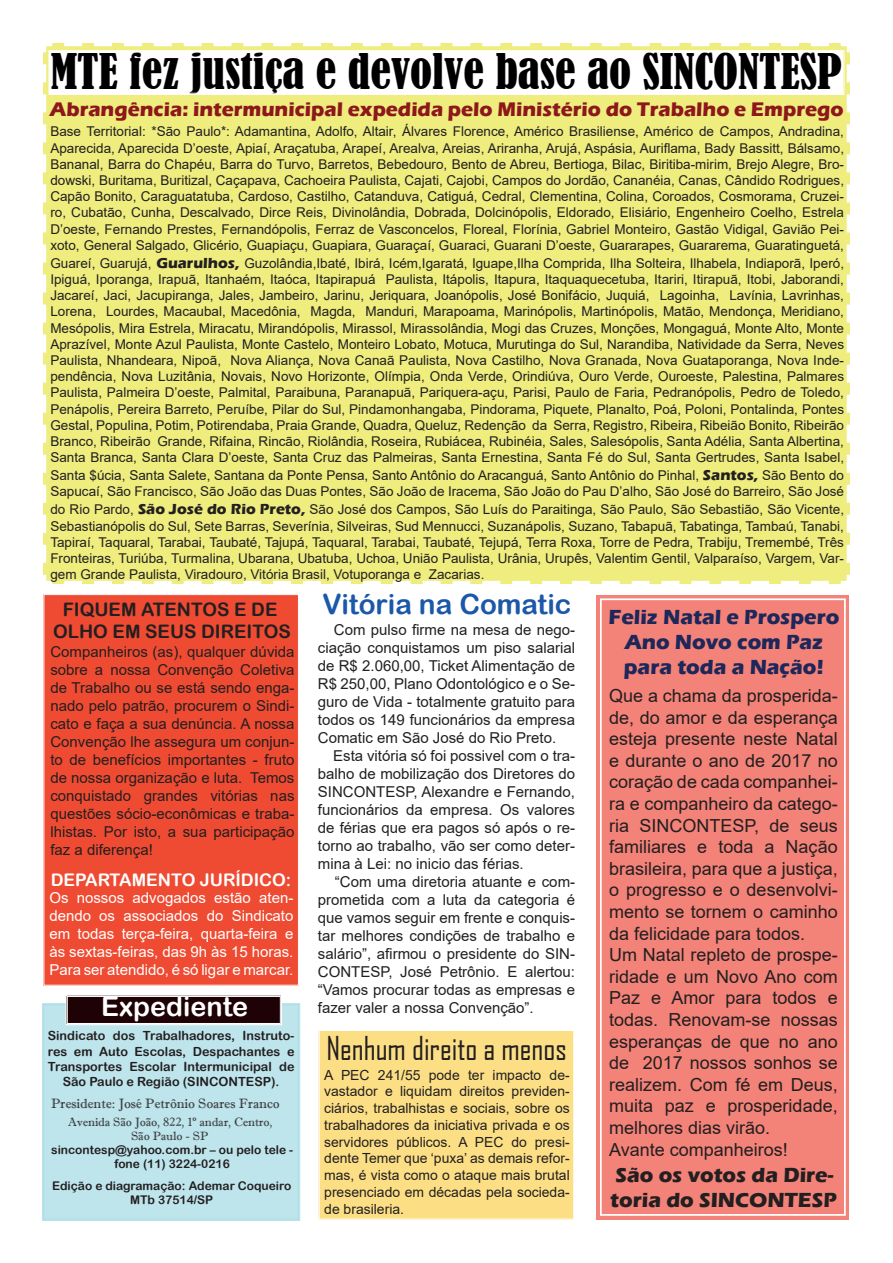
<style>
.page{position:relative;width:893px;height:1263px;background:#fff}
.page>*{position:absolute;margin:0;border:0;box-sizing:border-box;transform-origin:0 0}
.t1{font:condensed 46.05px "Bernard";color:#000}
.t2{font:31.5px "Agency FB";color:#231f20}
.t3{font:27.9px "Arial Rounded MT Bold";color:#1c58a8}
.t4{font:27px "Arial Rounded MT Bold";color:#fff}
.t5{font:700 21px/25.2px "Eras ITC";color:#1d2759;text-align:center}
.t6{font:700 21px/25.2px "Eras ITC";color:#231f20}
.t7{font:700 20.25px "Eras ITC";color:#8d171a}
.t8{font:18.6px/22.4px "Arial Rounded MT Bold";color:#231f20;text-align:center}
.t9{font:18px/21.6px "Arial";color:#231f20}
.t10{font:17.4px "Arial Rounded MT Bold";color:#fff}
.t11{font:15px/18px "Arial";color:#231f20;text-align:justify}
.t12{font:15px/18px "Arial";color:#fff;text-align:justify}
.t13{font:13.95px/16.8px "Arial";color:#231f20;text-align:justify}
.t14{font:13.5px/16.2px "Arial";color:#231f20;text-align:justify}
.t15{font:13.5px "Imprint MT Shadow";color:#231f20}
.t16{font:12.6px/15.1px "Arial Rounded MT Bold";color:#231f20;text-align:center}
.t17{font:12px/14.4px "Arial Rounded MT Bold";color:#231f20;text-align:center}
.t18{font:12px/14.4px "Imprint MT Shadow";color:#231f20;text-align:center}
.s1{font-family:"Eras ITC";font-weight:700;font-size:15px}
</style>
<div class="page">
<svg style="left:43px;top:569px;width:807px;height:15px;background:#f0ef8e"></svg>
<svg style="left:43px;top:43px;width:807px;height:526px;background:#efee89"></svg>
<div style="left:43px;top:594px;width:256px;height:392px;background:#ef4b32"></div>
<div style="left:44px;top:594px;width:255px;height:391px;border:1px solid #fff"></div>
<div style="left:42px;top:1003px;width:258px;height:217px;background:#bee5ec"></div>
<div style="left:44px;top:1005px;width:255px;height:214px;border:1px solid #addfe7"></div>
<svg style="left:66px;top:995px;width:216px;height:30px;background:#371f22"></svg>
<div style="left:67px;top:996px;width:213px;height:27px;border:1px solid #fff"></div>
<div style="left:318px;top:1030px;width:256px;height:190px;background:#fcdf85"></div>
<div style="left:319px;top:1030px;width:255px;height:189px;border:1px solid #fff"></div>
<div style="left:596px;top:595px;width:253px;height:625px;background:#f38278"></div>
<div style="left:600px;top:598px;width:246px;height:618px;border:2px solid #fff"></div>
<h1 class="t1" style="left:50px;top:45px;width:793px">MTE fez justiça e devolve base ao SINCONTESP</h1>
<h3 class="t7" style="left:50px;top:98px;width:795px">Abrangência: intermunicipal expedida pelo Ministério do Trabalho e Emprego</h3>
<p class="t14" style="left:50px;top:123px;width:795px">Base Territorial: *São Paulo*: Adamantina, Adolfo, Altair, Álvares Florence, Américo Brasiliense, Américo de Campos, Andradina, Aparecida, Aparecida D’oeste, Apiaí, Araçatuba, Arapeí, Arealva, Areias, Ariranha, Arujá, Aspásia, Auriflama, Bady Bassitt, Bálsamo, Bananal, Barra do Chapéu, Barra do Turvo, Barretos, Bebedouro, Bento de Abreu, Bertioga, Bilac, Biritiba-mirim, Brejo Alegre, Bro&shy;dowski, Buritama, Buritizal, Caçapava, Cachoeira Paulista, Cajati, Cajobi, Campos do Jordão, Cananéia, Canas, Cândido Rodrigues, Capão Bonito, Caraguatatuba, Cardoso, Castilho, Catanduva, Catiguá, Cedral, Clementina, Colina, Coroados, Cosmorama, Cruzei&shy;ro, Cubatão, Cunha, Descalvado, Dirce Reis, Divinolândia, Dobrada, Dolcinópolis, Eldorado, Elisiário, Engenheiro Coelho, Estrela D’oeste, Fernando Prestes, Fernandópolis, Ferraz de Vasconcelos, Floreal, Florínia, Gabriel Monteiro, Gastão Vidigal, Gavião Pei&shy;xoto, General Salgado, Glicério, Guapiaçu, Guapiara, Guaraçaí, Guaraci, Guarani D’oeste, Guararapes, Guararema, Guaratinguetá,</p>
<p class="t14" style="left:50px;top:255px;width:795px">Guareí, Guarujá, <span class="s1">Guarulhos,</span> Guzolândia,Ibaté, Ibirá, Icém,Igaratá, Iguape,Ilha Comprida, Ilha Solteira, Ilhabela, Indiaporã, Iperó, Ipiguá, Iporanga, Irapuã, Itanhaém, Itaóca, Itapirapuá Paulista, Itápolis, Itapura, Itaquaquecetuba, Itariri, Itirapuã, Itobi, Jaborandi, Jacareí, Jaci, Jacupiranga, Jales, Jambeiro, Jarinu, Jeriquara, Joanópolis, José Bonifácio, Juquiá, Lagoinha, Lavínia, Lavrinhas, Lorena, Lourdes, Macaubal, Macedônia, Magda, Manduri, Marapoama, Marinópolis, Martinópolis, Matão, Mendonça, Meridiano, Mesópolis, Mira Estrela, Miracatu, Mirandópolis, Mirassol, Mirassolândia, Mogi das Cruzes, Monções, Mongaguá, Monte Alto, Monte Aprazível, Monte Azul Paulista, Monte Castelo, Monteiro Lobato, Motuca, Murutinga do Sul, Narandiba, Natividade da Serra, Neves Paulista, Nhandeara, Nipoã, Nova Aliança, Nova Canaã Paulista, Nova Castilho, Nova Granada, Nova Guataporanga, Nova Inde&shy;pendência, Nova Luzitânia, Novais, Novo Horizonte, Olímpia, Onda Verde, Orindiúva, Ouro Verde, Ouroeste, Palestina, Palmares Paulista, Palmeira D’oeste, Palmital, Paraibuna, Paranapuã, Pariquera-açu, Parisi, Paulo de Faria, Pedranópolis, Pedro de Toledo, Penápolis, Pereira Barreto, Peruíbe, Pilar do Sul, Pindamonhangaba, Pindorama, Piquete, Planalto, Poá, Poloni, Pontalinda, Pontes Gestal, Populina, Potim, Potirendaba, Praia Grande, Quadra, Queluz, Redenção da Serra, Registro, Ribeira, Ribeião Bonito, Ribeirão Branco, Ribeirão Grande, Rifaina, Rincão, Riolândia, Roseira, Rubiácea, Rubinéia, Sales, Salesópolis, Santa Adélia, Santa Albertina, Santa Branca, Santa Clara D’oeste, Santa Cruz das Palmeiras, Santa Ernestina, Santa Fé do Sul, Santa Gertrudes, Santa Isabel,</p>
<p class="t14" style="left:50px;top:467px;width:795px">Santa $úcia, Santa Salete, Santana da Ponte Pensa, Santo Antônio do Aracanguá, Santo Antônio do Pinhal, <span class="s1">Santos,</span> São Bento do<br>Sapucaí, São Francisco, São João das Duas Pontes, São João de Iracema, São João do Pau D’alho, São José do Barreiro, São José</p>
<p class="t14" style="left:50px;top:501px;width:795px">do Rio Pardo, <span class="s1">São José do Rio Preto,</span> São José dos Campos, São Luís do Paraitinga, São Paulo, São Sebastião, São Vicente, Sebastianópolis do Sul, Sete Barras, Severínia, Silveiras, Sud Mennucci, Suzanápolis, Suzano, Tabapuã, Tabatinga, Tambaú, Tanabi, Tapiraí, Taquaral, Tarabai, Taubaté, Tajupá, Taquaral, Tarabai, Taubaté, Tejupá, Terra Roxa, Torre de Pedra, Trabiju, Tremembé, Três Fronteiras, Turiúba, Turmalina, Ubarana, Ubatuba, Uchoa, União Paulista, Urânia, Urupês, Valentim Gentil, Valparaíso, Vargem, Var&shy;gem Grande Paulista, Viradouro, Vitória Brasil, Votuporanga e Zacarias.</p>
<h3 class="t8" style="left:53px;top:598px;width:239px">FIQUEM ATENTOS E DE<br>OLHO EM SEUS DIREITOS</h3>
<p class="t11" style="left:50px;top:642px;width:246px">Companheiros (as), qualquer dúvida sobre a nossa Convenção Coletiva de Trabalho ou se está sendo enga&shy;nado pelo patrão, procurem o Sindi&shy;cato e faça a sua denúncia. A nossa Convenção lhe assegura um conjun&shy;to de benefícios importantes - fruto de nossa organização e luta. Temos conquistado grandes vitórias nas questões sócio-econômicas e traba&shy;lhistas. Por isto, a sua participação faz a diferença!</p>
<p class="t10" style="left:51px;top:869px;width:242px">DEPARTAMENTO JURÍDICO:</p>
<p class="t12" style="left:49px;top:888px;width:246px">Os nossos advogados estão aten&shy;dendo os associados do Sindicato em todas terça-feira, quarta-feira e às sextas-feiras, das 9h às 15 horas.<br>Para ser atendido, é só ligar e marcar.</p>
<h3 class="t4" style="left:101px;top:991px;width:149px">Expediente</h3>
<p class="t16" style="left:48px;top:1028px;width:248px">Sindicato dos Trabalhadores, Instruto&shy;res em Auto Escolas, Despachantes e Transportes Escolar Intermunicipal de São Paulo e Região (SINCONTESP).</p>
<p class="t15" style="left:51px;top:1095px;width:230px">Presidente: José Petrônio Soares Franco</p>
<p class="t18" style="left:68px;top:1114px;width:206px">Avenida São João, 822, 1º andar, Centro,<br>São Paulo - SP</p>
<p class="t17" style="left:51px;top:1142px;width:244px">sincontesp@yahoo.com.br – ou pelo tele - fone (11) 3224-0216</p>
<p class="t17" style="left:52px;top:1178px;width:241px">Edição e diagramação: Ademar Coqueiro<br>MTb 37514/SP</p>
<h3 class="t3" style="left:323px;top:588px;width:250px">Vitória na Comatic</h3>
<p class="t11" style="left:318px;top:621px;width:259px;text-indent:16px">Com pulso firme na mesa de nego&shy;ciação conquistamos um piso salarial de R$ 2.060,00, Ticket Alimentação de R$ 250,00, Plano Odontológico e o Se&shy;guro de Vida - totalmente gratuito para todos os 149 funcionários da empresa Comatic em São José do Rio Preto.</p>
<p class="t11" style="left:318px;top:747px;width:259px;text-indent:15px">Esta vitória só foi possivel com o tra&shy;balho de mobilização dos Diretores do SINCONTESP, Alexandre e Fernando, funcionários da empresa. Os valores de férias que era pagos só após o re&shy;torno ao trabalho, vão ser como deter&shy;mina à Lei: no inicio das férias.</p>
<p class="t11" style="left:318px;top:873px;width:259px;text-indent:17px">“Com uma diretoria atuante e com&shy;prometida com a luta da categoria é que vamos seguir em frente e conquis&shy;tar melhores condições de trabalho e salário”, afirmou o presidente do SIN-CONTESP, José Petrônio. E alertou: “Vamos procurar todas as empresas e fazer valer a nossa Convenção”.</p>
<h2 class="t2" style="left:326px;top:1028px;width:242px">Nenhum direito a menos</h2>
<p class="t13" style="left:324px;top:1066px;width:247px">A PEC 241/55 pode ter impacto de&shy;vastador e liquidam direitos previden&shy;ciários, trabalhistas e sociais, sobre os trabalhadores da iniciativa privada e os servidores públicos. A PEC do presi&shy;dente Temer que ‘puxa’ as demais refor&shy;mas, é vista como o ataque mais brutal presenciado em décadas pela socieda&shy;de brasileria.</p>
<h3 class="t5" style="left:609px;top:604px;width:232px">Feliz Natal e Prospero<br>Ano Novo com Paz para toda a Nação!</h3>
<p class="t9" style="left:609px;top:685px;width:230px">Que a chama da prosperida&shy;de, do amor e da esperança esteja presente neste Natal e durante o ano de 2017 no coração de cada companhei&shy;ra e companheiro da catego&shy;ria SINCONTESP, de seus familiares e toda a Nação brasileira, para que a justiça, o progresso e o desenvolvi&shy;mento se tornem o caminho da felicidade para todos.<br>Um Natal repleto de prospe&shy;ridade e um Novo Ano com<br>Paz e Amor para todos e todas. Renovam-se nossas esperanças de que no ano de 2017 nossos sonhos se realizem. Com fé em Deus, muita paz e prosperidade, melhores dias virão.<br>Avante companheiros!</p>
<h3 class="t6" style="left:610px;top:1162px;width:228px">São os votos da Dire&shy;toria do SINCONTESP</h3>
</div>
